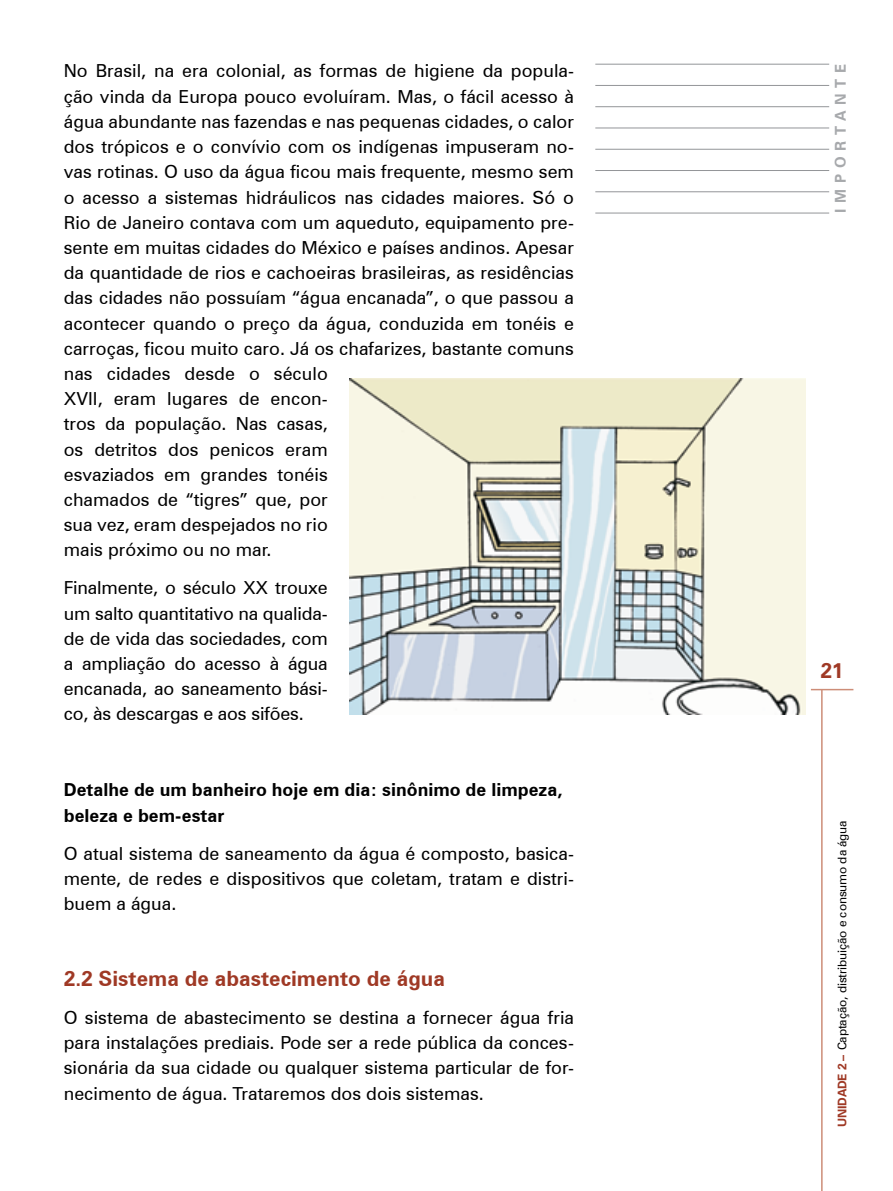
<style>
.page{position:relative;width:893px;height:1191px;background:#fff}
.page>*{position:absolute;margin:0;border:0;box-sizing:border-box;transform-origin:0 0}
.t1{font:700 21px "Zurich BT";color:#9f3925}
.t2{font:18px/25.2px "Zurich BT";color:#000;text-align:justify}
.t3{font:700 18px/25.2px "Zurich BT";color:#000}
.t4{font:700 15px "Zurich BT";letter-spacing:.38em;color:#a7a9ac}
.t5{font:12px "Zurich BT";letter-spacing:-.01em;color:#000}
.s1{font-weight:700;color:#9f3925}
</style>
<div class="page">
<hr style="left:811px;top:689px;width:42px;height:1px;background:#cd8d78">
<hr style="left:821px;top:690px;width:2px;height:501px;background:#cd8d78">
<hr style="left:595px;top:64px;width:234px;height:1px;background:#939598">
<hr style="left:595px;top:85px;width:234px;height:1px;background:#939598">
<hr style="left:595px;top:106px;width:234px;height:1px;background:#939598">
<hr style="left:595px;top:128px;width:234px;height:1px;background:#939598">
<hr style="left:595px;top:149px;width:234px;height:1px;background:#939598">
<hr style="left:595px;top:170px;width:234px;height:1px;background:#939598">
<hr style="left:595px;top:191px;width:234px;height:1px;background:#939598">
<hr style="left:595px;top:213px;width:234px;height:1px;background:#939598">
<img style="left:349px;top:378px;width:457px;height:336px">
<p class="t2" style="left:64px;top:58px;width:512px;text-align:left">No Brasil, na era colonial, as formas de higiene da popula&shy;ção vinda da Europa pouco evoluíram. Mas, o fácil acesso à água abundante nas fazendas e nas pequenas cidades, o calor dos trópicos e o convívio com os indígenas impuseram no&shy;vas rotinas. O uso da água ficou mais frequente, mesmo sem o acesso a sistemas hidráulicos nas cidades maiores. Só o Rio de Janeiro contava com um aqueduto, equipamento pre&shy;sente em muitas cidades do México e países andinos. Apesar da quantidade de rios e cachoeiras brasileiras, as residências das cidades não possuíam “água encanada”, o que passou a acontecer quando o preço da água, conduzida em tonéis e carroças, ficou muito caro. Já os chafarizes, bastante comuns nas cidades desde o século<br>XVII, eram lugares de encon-<br>tros da população. Nas casas,<br>os detritos dos penicos eram<br>esvaziados em grandes tonéis<br>chamados de “tigres” que, por<br>sua vez, eram despejados no rio<br>mais próximo ou no mar.</p>
<p class="t2" style="left:64px;top:575px;width:266px">Finalmente, o século XX trouxe um salto quantitativo na qualida&shy;de de vida das sociedades, com a ampliação do acesso à água encanada, ao saneamento bási&shy;co, às descargas e aos sifões.</p>
<p class="t3" style="left:64px;top:777px;width:500px">Detalhe de um banheiro hoje em dia: sinônimo de limpeza, beleza e bem-estar</p>
<p class="t2" style="left:64px;top:840px;width:512px">O atual sistema de saneamento da água é composto, basica&shy;mente, de redes e dispositivos que coletam, tratam e distri&shy;buem a água.</p>
<p class="t1" style="left:64px;top:965px;width:383px">2.2 Sistema de abastecimento de água</p>
<p class="t2" style="left:64px;top:1004px;width:512px">O sistema de abastecimento se destina a fornecer água fria para instalações prediais. Pode ser a rede pública da conces&shy;sionária da sua cidade ou qualquer sistema particular de for&shy;necimento de água. Trataremos dos dois sistemas.</p>
<p class="t4" style="left:831px;top:213px;width:150px;rotate:-90deg">IMPORTANTE</p>
<p class="t1" style="left:820px;top:658px;width:25px">21</p>
<p class="t5" style="left:835px;top:1127px;width:308px;rotate:-90deg"><span class="s1">UNIDADE 2 –</span> Captação, distribuição e consumo da água</p>
</div>
